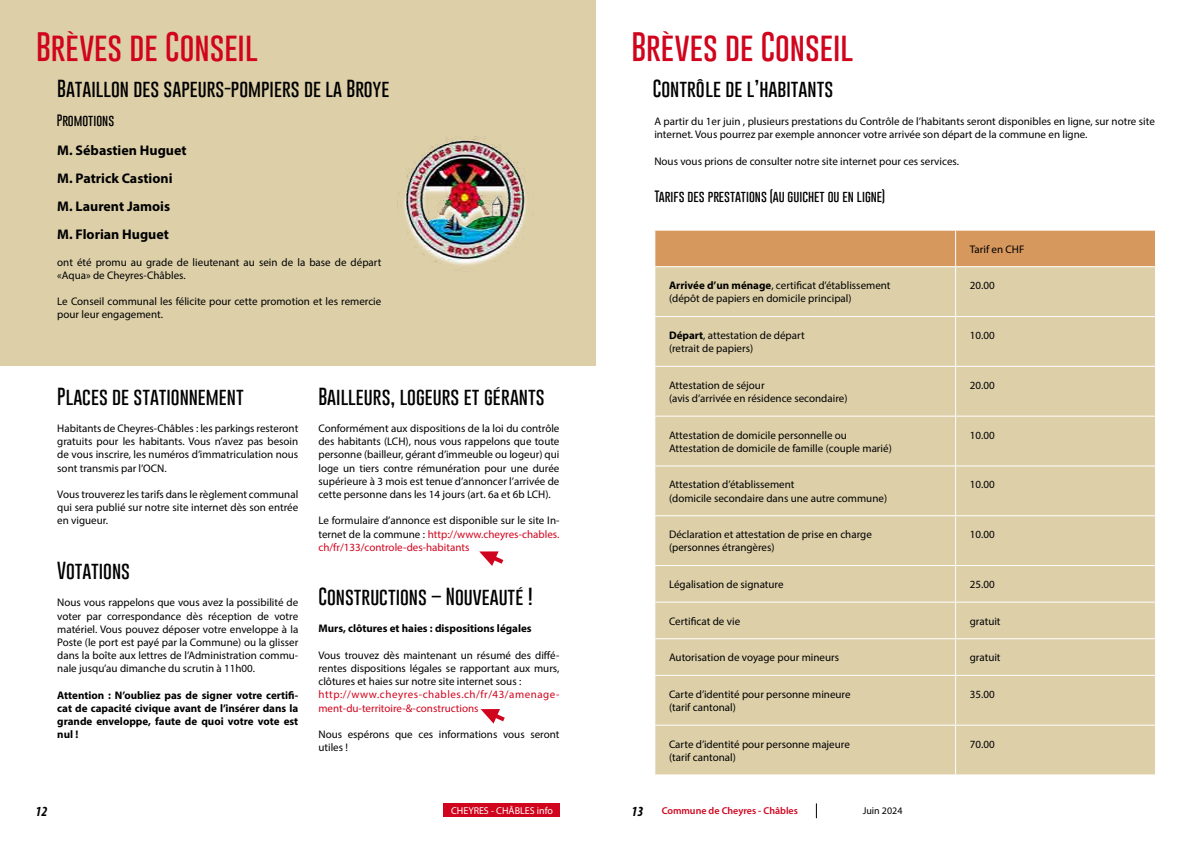
<style>
.page{position:relative;width:1191px;height:842px;background:#fff}
.page>*{position:absolute;margin:0;border:0;box-sizing:border-box;transform-origin:0 0}
.t1{font:100 30px "Gobold";color:#d1041d}
.t2{font:100 18px "Gobold";color:#000}
.t3{font:700 14px/28px "Myriad Pro";color:#000}
.t4{font:italic 700 condensed 14px "Myriad Pro";color:#000}
.t5{font:100 12px "Gobold";color:#000}
.t6{font:11px/13.2px "Myriad Pro";color:#000}
.t7{font:700 11px/13.2px "Myriad Pro";color:#000;text-align:justify}
.t8{font:11px/13.2px "Myriad Pro";letter-spacing:.035em;color:#d1041d}
.t9{font:600 10px "Myriad Pro";color:#d1041d}
.t10{font:10px "Myriad Pro";color:#fff}
.t11{font:10px "Myriad Pro";color:#000}
.s1{color:#d1041d}
.s2{font-weight:700}
</style>
<div class="page">
<div style="left:655px;top:231px;width:500px;height:35px;background:#d7985e"></div>
<div style="left:655px;top:267px;width:500px;height:507px;background:#ddd0a9"></div>
<hr style="left:955px;top:231px;width:1px;height:35px;background:#fff">
<hr style="left:955px;top:267px;width:1px;height:49px;background:#fff">
<hr style="left:654px;top:316px;width:301px;height:1px;background:#fff">
<hr style="left:955px;top:316px;width:201px;height:1px;background:#fff">
<hr style="left:955px;top:317px;width:1px;height:49px;background:#fff">
<hr style="left:654px;top:366px;width:301px;height:1px;background:#fff">
<hr style="left:955px;top:366px;width:201px;height:1px;background:#fff">
<hr style="left:955px;top:367px;width:1px;height:49px;background:#fff">
<hr style="left:654px;top:416px;width:301px;height:1px;background:#fff">
<hr style="left:955px;top:416px;width:201px;height:1px;background:#fff">
<hr style="left:955px;top:417px;width:1px;height:48px;background:#fff">
<hr style="left:654px;top:465px;width:301px;height:1px;background:#fff">
<hr style="left:955px;top:465px;width:201px;height:1px;background:#fff">
<hr style="left:955px;top:466px;width:1px;height:49px;background:#fff">
<hr style="left:654px;top:515px;width:301px;height:1px;background:#fff">
<hr style="left:955px;top:515px;width:201px;height:1px;background:#fff">
<hr style="left:955px;top:516px;width:1px;height:49px;background:#fff">
<hr style="left:654px;top:565px;width:301px;height:1px;background:#fff">
<hr style="left:955px;top:565px;width:201px;height:1px;background:#fff">
<hr style="left:955px;top:566px;width:1px;height:36px;background:#fff">
<hr style="left:654px;top:602px;width:301px;height:1px;background:#fff">
<hr style="left:955px;top:602px;width:201px;height:1px;background:#fff">
<hr style="left:955px;top:603px;width:1px;height:35px;background:#fff">
<hr style="left:654px;top:638px;width:301px;height:1px;background:#fff">
<hr style="left:955px;top:638px;width:201px;height:1px;background:#fff">
<hr style="left:955px;top:639px;width:1px;height:36px;background:#fff">
<hr style="left:654px;top:675px;width:301px;height:1px;background:#fff">
<hr style="left:955px;top:675px;width:201px;height:1px;background:#fff">
<hr style="left:955px;top:676px;width:1px;height:49px;background:#fff">
<hr style="left:654px;top:725px;width:301px;height:1px;background:#fff">
<hr style="left:955px;top:725px;width:201px;height:1px;background:#fff">
<hr style="left:955px;top:726px;width:1px;height:48px;background:#fff">
<div style="left:0;top:0;width:595px;height:366px;background:#ddd0a9"></div>
<div style="left:443px;top:803px;width:117px;height:14px;background:#d1041d"></div>
<img style="left:404px;top:136px;width:122px;height:129px">
<svg style="left:479px;top:551px;width:24px;height:15px"></svg>
<svg style="left:480px;top:709px;width:25px;height:14px"></svg>
<h1 class="t1" style="left:36px;top:28px;width:223px">Brèves de Conseil</h1>
<h2 class="t2" style="left:57px;top:76px;width:334px">Bataillon des sapeurs-pompiers de la Broye</h2>
<p class="t5" style="left:57px;top:113px;width:59px">Promotions</p>
<p class="t3" style="left:57px;top:136px;width:131px">M. Sébastien Huguet<br>M. Patrick Castioni<br>M. Laurent Jamois<br>M. Florian Huguet</p>
<p class="t6" style="left:57px;top:255px;width:326px">ont été promu au grade de lieutenant au sein de la base de départ «Aqua» de Cheyres-Châbles.</p>
<p class="t6" style="left:57px;top:295px;width:325px">Le Conseil communal les félicite pour cette promotion et les remercie pour leur engagement.</p>
<h2 class="t2" style="left:57px;top:385px;width:188px">Places de stationnement</h2>
<p class="t6" style="left:57px;top:422px;width:242px;text-align:justify">Habitants de Cheyres-Châbles : les parkings resteront gratuits pour les habitants. Vous n’avez pas besoin de vous inscrire, les numéros d’immatriculation nous sont transmis par l’OCN.</p>
<p class="t6" style="left:57px;top:488px;width:242px;text-align:justify">Vous trouverez les tarifs dans le règlement communal qui sera publié sur notre site internet dès son entrée en vigueur.</p>
<h2 class="t2" style="left:57px;top:559px;width:74px">Votations</h2>
<p class="t6" style="left:57px;top:596px;width:242px;text-align:justify">Nous vous rappelons que vous avez la possibilité de voter par correspondance dès réception de votre matériel. Vous pouvez déposer votre enveloppe à la Poste (le port est payé par la Commune) ou la glisser dans la boîte aux lettres de l’Administration commu&shy;nale jusqu’au dimanche du scrutin à 11h00.</p>
<p class="t7" style="left:57px;top:688px;width:242px">Attention : N’oubliez pas de signer votre certifi&shy;cat de capacité civique avant de l’insérer dans la grande enveloppe, faute de quoi votre vote est nul !</p>
<h2 class="t2" style="left:318px;top:385px;width:228px">Bailleurs, logeurs et gérants</h2>
<p class="t6" style="left:318px;top:422px;width:242px;text-align:justify">Conformément aux dispositions de la loi du contrôle des habitants (LCH), nous vous rappelons que toute personne (bailleur, gérant d’immeuble ou logeur) qui loge un tiers contre rémunération pour une durée supérieure à 3 mois est tenue d’annoncer l’arrivée de cette personne dans les 14 jours (art. 6a et 6b LCH).</p>
<p class="t6" style="left:318px;top:514px;width:242px;text-align:justify">Le formulaire d’annonce est disponible sur le site In&shy;ternet de la commune : <span class="s1">http://www.cheyres-chables. ch/fr/133/controle-des-habitants</span></p>
<h2 class="t2" style="left:318px;top:585px;width:216px">Constructions – Nouveauté !</h2>
<p class="t7" style="left:318px;top:622px;width:215px">Murs, clôtures et haies : dispositions légales</p>
<p class="t6" style="left:318px;top:648px;width:242px;text-align:justify">Vous trouvez dès maintenant un résumé des diffé&shy;rentes dispositions légales se rapportant aux murs, clôtures et haies sur notre site internet sous :</p>
<p class="t8" style="left:318px;top:688px;width:242px">http://www.cheyres-chables.ch/fr/43/amenage&shy;ment-du-territoire-&amp;-constructions</p>
<p class="t6" style="left:318px;top:727px;width:242px">Nous espérons que ces informations vous seront utiles !</p>
<h1 class="t1" style="left:631px;top:28px;width:223px">Brèves de Conseil</h1>
<h2 class="t2" style="left:653px;top:76px;width:182px">Contrôle de l’habitants</h2>
<p class="t6" style="left:654px;top:114px;width:502px">A partir du 1er juin , plusieurs prestations du Contrôle de l’habitants seront disponibles en ligne, sur notre site internet. Vous pourrez par exemple annoncer votre arrivée son départ de la commune en ligne.</p>
<p class="t6" style="left:654px;top:154px;width:306px">Nous vous prions de consulter notre site internet pour ces services.</p>
<p class="t5" style="left:654px;top:189px;width:232px">Tarifs des prestations (au guichet ou en ligne)</p>
<p class="t6" style="left:969px;top:242px;width:56px">Tarif en CHF</p>
<p class="t6" style="left:669px;top:279px;width:223px"><span class="s2">Arrivée d’un ménage</span>, certificat d’établissement (dépôt de papiers en domicile principal)</p>
<p class="t6" style="left:969px;top:279px;width:26px">20.00</p>
<p class="t6" style="left:669px;top:328px;width:137px"><span class="s2">Départ</span>, attestation de départ (retrait de papiers)</p>
<p class="t6" style="left:969px;top:328px;width:26px">10.00</p>
<p class="t6" style="left:669px;top:378px;width:180px">Attestation de séjour<br>(avis d’arrivée en résidence secondaire)</p>
<p class="t6" style="left:969px;top:378px;width:26px">20.00</p>
<p class="t6" style="left:669px;top:428px;width:224px">Attestation de domicile personnelle ou<br>Attestation de domicile de famille (couple marié)</p>
<p class="t6" style="left:969px;top:428px;width:26px">10.00</p>
<p class="t6" style="left:669px;top:478px;width:220px">Attestation d’établissement<br>(domicile secondaire dans une autre commune)</p>
<p class="t6" style="left:969px;top:478px;width:26px">10.00</p>
<p class="t6" style="left:669px;top:528px;width:204px">Déclaration et attestation de prise en charge (personnes étrangères)</p>
<p class="t6" style="left:969px;top:528px;width:26px">10.00</p>
<p class="t6" style="left:669px;top:577px;width:116px">Légalisation de signature</p>
<p class="t6" style="left:969px;top:577px;width:26px">25.00</p>
<p class="t6" style="left:669px;top:614px;width:73px">Certificat de vie</p>
<p class="t6" style="left:969px;top:614px;width:32px">gratuit</p>
<p class="t6" style="left:669px;top:651px;width:172px">Autorisation de voyage pour mineurs</p>
<p class="t6" style="left:969px;top:651px;width:32px">gratuit</p>
<p class="t6" style="left:669px;top:687px;width:183px">Carte d’identité pour personne mineure (tarif cantonal)</p>
<p class="t6" style="left:969px;top:687px;width:26px">35.00</p>
<p class="t6" style="left:669px;top:737px;width:182px">Carte d’identité pour personne majeure (tarif cantonal)</p>
<p class="t6" style="left:969px;top:737px;width:26px">70.00</p>
<p class="t4" style="left:35px;top:802px;width:14px">12</p>
<p class="t10" style="left:451px;top:805px;width:103px">CHEYRES - CHÂBLES info</p>
<p class="t4" style="left:631px;top:802px;width:14px">13</p>
<p class="t9" style="left:661px;top:804px;width:138px">Commune de Cheyres - Châbles</p>
<p class="t11" style="left:862px;top:805px;width:41px">Juin 2024</p>
</div>
